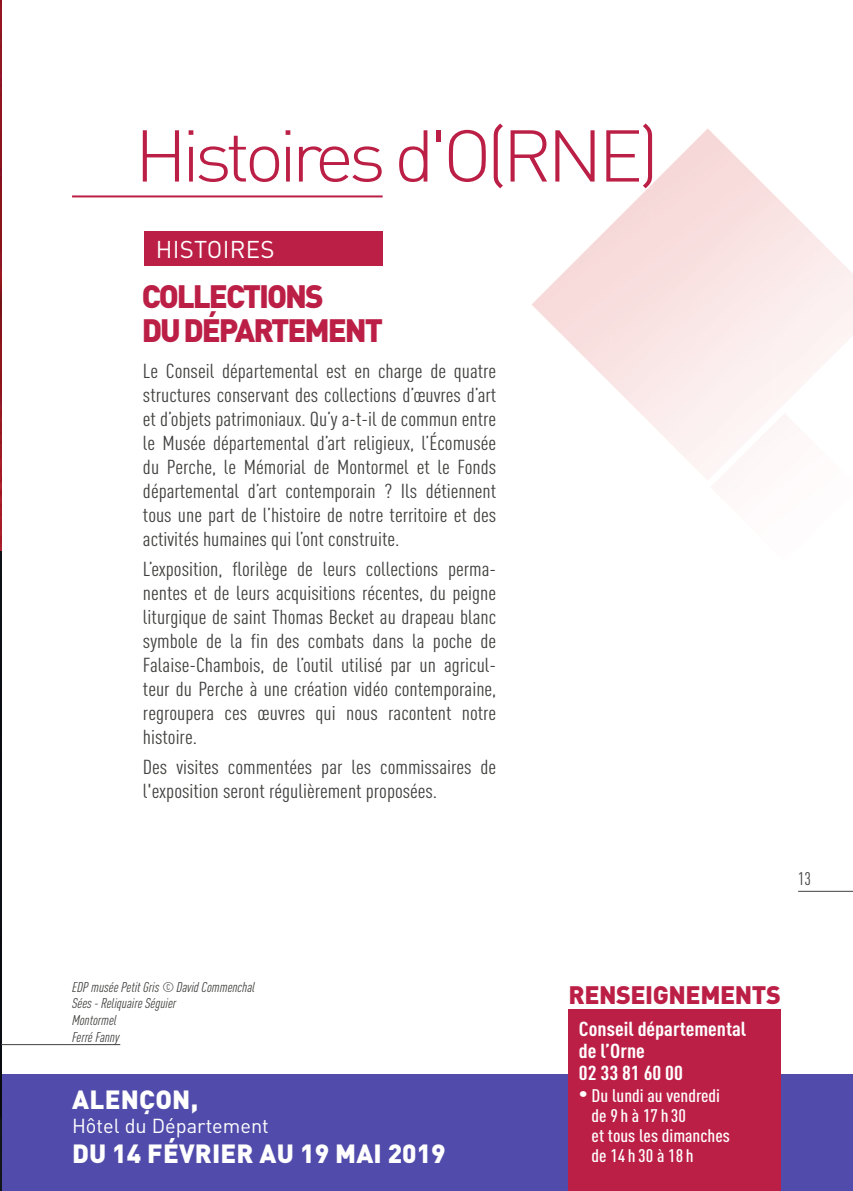
<style>
.page{position:relative;width:853px;height:1191px;background:#fff}
.page>*{position:absolute;margin:0;border:0;box-sizing:border-box;transform-origin:0 0}
.t1{font:300 72px "DIN Pro";letter-spacing:-.075em;color:#bc1f46;scale:1.05 1}
.t2{font:900 32px/34px "DIN Pro";letter-spacing:-.065em;color:#bc1f46}
.t3{font:900 26px "DIN Pro";letter-spacing:.01em;color:#fff}
.t4{font:900 25px "DIN Pro";letter-spacing:-.02em;color:#bc1f46}
.t5{font:24px "DIN Pro";letter-spacing:.01em;color:#fff}
.t6{font:condensed 20px/24px "DIN Pro";color:#40403f;text-align:justify;scale:1.1 1}
.t7{font:700 condensed 20px/22px "DIN Pro";color:#fff;scale:1.1 1}
.t8{font:20px "DIN Pro";color:#fff}
.t9{font:500 condensed 18px/20px "DIN Pro";color:#fff;scale:1.1 1}
.t10{font:condensed 18px "DIN Pro";color:#40403f}
.t11{font:italic condensed 14px/16.8px "DIN Pro";color:#40403f;scale:1.05 1}
</style>
<div class="page">
<div style="left:144px;top:231px;width:238px;height:34px;background:#bc1f46"></div>
<hr style="left:72px;top:195px;width:310px;height:2px;background:#bc1f46">
<div style="left:1px;top:1074px;width:851px;height:117px;background:#514cab"></div>
<div style="left:568px;top:1009px;width:213px;height:182px;background:#bc1f46"></div>
<img style="left:0;top:550px;width:1px;height:641px">
<img style="left:0;top:0;width:1px;height:550px">
<img style="left:532px;top:129px;width:320px;height:345px">
<svg style="left:647px;top:184px;width:5px;height:4px"></svg>
<img style="left:710px;top:413px;width:142px;height:61px">
<hr style="left:1px;top:1044px;width:119px;height:1px;background:#40403f">
<hr style="left:798px;top:891px;width:54px;height:1px;background:#40403f">
<h1 class="t1" style="left:134px;top:130px;width:501px">Histoires d'O(RNE)</h1>
<p class="t5" style="left:156px;top:241px;width:120px">HISTOIRES</p>
<h2 class="t2" style="left:142px;top:280px;width:243px">COLLECTIONS<br>DU DÉPARTEMENT</h2>
<p class="t6" style="left:143px;top:362px;width:323px">Le Conseil départemental est en charge de quatre structures conservant des collections d’œuvres d’art et d’objets patrimoniaux. Qu’y a-t-il de commun entre le Musée départemental d’art religieux, l’Écomusée du Perche, le Mémorial de Montormel et le Fonds départemental d’art contemporain ? Ils détiennent tous une part de l’histoire de notre territoire et des activités humaines qui l’ont construite.</p>
<p class="t6" style="left:143px;top:559px;width:323px">L’exposition, florilège de leurs collections perma&shy;nentes et de leurs acquisitions récentes, du peigne liturgique de saint Thomas Becket au drapeau blanc symbole de la fin des combats dans la poche de Falaise-Chambois, de l’outil utilisé par un agricul&shy;teur du Perche à une création vidéo contemporaine, regroupera ces œuvres qui nous racontent notre histoire.</p>
<p class="t6" style="left:143px;top:757px;width:322px">Des visites commentées par les commissaires de l'exposition seront régulièrement proposées.</p>
<p class="t10" style="left:798px;top:872px;width:14px">13</p>
<p class="t11" style="left:72px;top:980px;width:176px">EDP musée Petit Gris © David Commenchal<br>Sées - Reliquaire Séguier<br>Montormel<br>Ferré Fanny</p>
<h3 class="t3" style="left:72px;top:1084px;width:127px">ALENÇON,</h3>
<p class="t8" style="left:72px;top:1118px;width:198px">Hôtel du Département</p>
<h3 class="t3" style="left:72px;top:1138px;width:375px">DU 14 FÉVRIER AU 19 MAI 2019</h3>
<p class="t4" style="left:568px;top:980px;width:214px">RENSEIGNEMENTS</p>
<p class="t7" style="left:579px;top:1020px;width:153px">Conseil départemental de l’Orne<br>02 33 81 60 00</p>
<p class="t9" style="left:591px;top:1088px;width:127px;text-indent:-13px">• Du lundi au vendredi de 9 h à 17 h 30<br>et tous les dimanches de 14 h 30 à 18 h</p>
</div>
